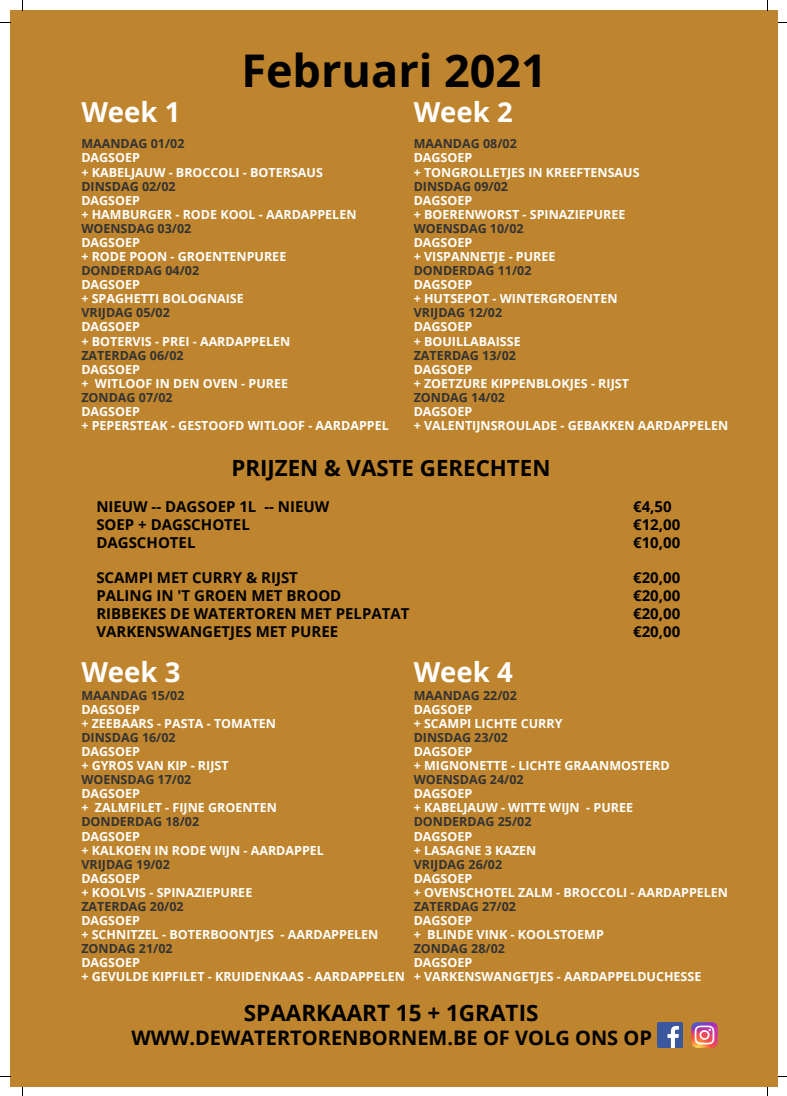
<style>
.page{position:relative;width:787px;height:1096px;background:#fff}
.page>*{position:absolute;margin:0;border:0;box-sizing:border-box;transform-origin:0 0}
.t1{font:700 45px "Open Sans";color:#000}
.t2{font:700 27.5px "Open Sans";color:#fff}
.t3{font:700 22.5px "Open Sans";color:#000}
.t4{font:700 22.25px "Open Sans";color:#000}
.t5{font:700 20px "Open Sans";color:#000}
.t6{font:700 15px/17.9px "Open Sans";color:#000}
.t7{font:700 12.5px "Open Sans";color:#fff}
.t8{font:700 12.5px "Open Sans";color:#333}
</style>
<div class="page">
<div style="left:10px;top:10px;width:768px;height:1076px;background:#bf852e"></div>
<img style="left:692px;top:1022px;width:25px;height:25px">
<img style="left:657px;top:1022px;width:25px;height:25px">
<p class="t1" style="left:241px;top:38px;width:307px">Februari 2021</p>
<p class="t2" style="left:81px;top:93px;width:101px">Week 1</p>
<p class="t8" style="left:81px;top:135px;width:105px">MAANDAG 01/02</p>
<p class="t7" style="left:81px;top:149px;width:60px">DAGSOEP</p>
<p class="t7" style="left:81px;top:163px;width:243px">+ KABELJAUW - BROCCOLI - BOTERSAUS</p>
<p class="t8" style="left:81px;top:177px;width:96px">DINSDAG 02/02</p>
<p class="t7" style="left:81px;top:191px;width:60px">DAGSOEP</p>
<p class="t7" style="left:81px;top:205px;width:277px">+ HAMBURGER - RODE KOOL - AARDAPPELEN</p>
<p class="t8" style="left:81px;top:219px;width:111px">WOENSDAG 03/02</p>
<p class="t7" style="left:81px;top:233px;width:60px">DAGSOEP</p>
<p class="t7" style="left:81px;top:248px;width:206px">+ RODE POON - GROENTENPUREE</p>
<p class="t8" style="left:81px;top:262px;width:119px">DONDERDAG 04/02</p>
<p class="t7" style="left:81px;top:276px;width:60px">DAGSOEP</p>
<p class="t7" style="left:81px;top:290px;width:164px">+ SPAGHETTI BOLOGNAISE</p>
<p class="t8" style="left:81px;top:304px;width:90px">VRIJDAG 05/02</p>
<p class="t7" style="left:81px;top:318px;width:60px">DAGSOEP</p>
<p class="t7" style="left:81px;top:332px;width:211px">+ BOTERVIS - PREI - AARDAPPELEN</p>
<p class="t8" style="left:81px;top:346px;width:104px">ZATERDAG 06/02</p>
<p class="t7" style="left:81px;top:360px;width:60px">DAGSOEP</p>
<p class="t7" style="left:81px;top:374px;width:208px">+ WITLOOF IN DEN OVEN - PUREE</p>
<p class="t8" style="left:81px;top:388px;width:93px">ZONDAG 07/02</p>
<p class="t7" style="left:81px;top:402px;width:60px">DAGSOEP</p>
<p class="t7" style="left:81px;top:416px;width:309px">+ PEPERSTEAK - GESTOOFD WITLOOF - AARDAPPEL</p>
<p class="t2" style="left:414px;top:93px;width:101px">Week 2</p>
<p class="t8" style="left:414px;top:135px;width:105px">MAANDAG 08/02</p>
<p class="t7" style="left:414px;top:149px;width:60px">DAGSOEP</p>
<p class="t7" style="left:414px;top:163px;width:227px">+ TONGROLLETJES IN KREEFTENSAUS</p>
<p class="t8" style="left:414px;top:177px;width:96px">DINSDAG 09/02</p>
<p class="t7" style="left:414px;top:191px;width:60px">DAGSOEP</p>
<p class="t7" style="left:414px;top:205px;width:213px">+ BOERENWORST - SPINAZIEPUREE</p>
<p class="t8" style="left:414px;top:219px;width:111px">WOENSDAG 10/02</p>
<p class="t7" style="left:414px;top:233px;width:60px">DAGSOEP</p>
<p class="t7" style="left:414px;top:248px;width:143px">+ VISPANNETJE - PUREE</p>
<p class="t8" style="left:414px;top:262px;width:119px">DONDERDAG 11/02</p>
<p class="t7" style="left:414px;top:276px;width:60px">DAGSOEP</p>
<p class="t7" style="left:414px;top:290px;width:205px">+ HUTSEPOT - WINTERGROENTEN</p>
<p class="t8" style="left:414px;top:304px;width:90px">VRIJDAG 12/02</p>
<p class="t7" style="left:414px;top:318px;width:60px">DAGSOEP</p>
<p class="t7" style="left:414px;top:332px;width:109px">+ BOUILLABAISSE</p>
<p class="t8" style="left:414px;top:346px;width:104px">ZATERDAG 13/02</p>
<p class="t7" style="left:414px;top:360px;width:60px">DAGSOEP</p>
<p class="t7" style="left:414px;top:374px;width:217px">+ ZOETZURE KIPPENBLOKJES - RIJST</p>
<p class="t8" style="left:414px;top:388px;width:93px">ZONDAG 14/02</p>
<p class="t7" style="left:414px;top:402px;width:60px">DAGSOEP</p>
<p class="t7" style="left:414px;top:416px;width:316px">+ VALENTIJNSROULADE - GEBAKKEN AARDAPPELEN</p>
<p class="t4" style="left:231px;top:452px;width:321px">PRIJZEN &amp; VASTE GERECHTEN</p>
<p class="t6" style="left:96px;top:497px;width:234px">NIEUW -- DAGSOEP 1L -- NIEUW</p>
<p class="t6" style="left:96px;top:515px;width:155px">SOEP + DAGSCHOTEL</p>
<p class="t6" style="left:96px;top:533px;width:101px">DAGSCHOTEL</p>
<p class="t6" style="left:96px;top:568px;width:203px">SCAMPI MET CURRY &amp; RIJST</p>
<p class="t6" style="left:96px;top:586px;width:247px">PALING IN 'T GROEN MET BROOD</p>
<p class="t6" style="left:96px;top:604px;width:315px">RIBBEKES DE WATERTOREN MET PELPATAT</p>
<p class="t6" style="left:96px;top:622px;width:243px">VARKENSWANGETJES MET PUREE</p>
<p class="t2" style="left:81px;top:652px;width:101px">Week 3</p>
<p class="t2" style="left:414px;top:652px;width:101px">Week 4</p>
<p class="t6" style="left:633px;top:497px;width:40px">€4,50</p>
<p class="t6" style="left:633px;top:515px;width:49px">€12,00</p>
<p class="t6" style="left:633px;top:533px;width:49px">€10,00</p>
<p class="t6" style="left:633px;top:568px;width:49px">€20,00 €20,00</p>
<p class="t6" style="left:633px;top:604px;width:49px">€20,00</p>
<p class="t6" style="left:633px;top:622px;width:49px">€20,00</p>
<p class="t8" style="left:81px;top:686px;width:105px">MAANDAG 15/02</p>
<p class="t7" style="left:81px;top:700px;width:60px">DAGSOEP</p>
<p class="t7" style="left:81px;top:714px;width:196px">+ ZEEBAARS - PASTA - TOMATEN</p>
<p class="t8" style="left:81px;top:728px;width:96px">DINSDAG 16/02</p>
<p class="t7" style="left:81px;top:742px;width:60px">DAGSOEP</p>
<p class="t7" style="left:81px;top:756px;width:149px">+ GYROS VAN KIP - RIJST</p>
<p class="t8" style="left:81px;top:770px;width:111px">WOENSDAG 17/02</p>
<p class="t7" style="left:81px;top:784px;width:60px">DAGSOEP</p>
<p class="t7" style="left:81px;top:798px;width:197px">+ ZALMFILET - FIJNE GROENTEN</p>
<p class="t8" style="left:81px;top:813px;width:119px">DONDERDAG 18/02</p>
<p class="t7" style="left:81px;top:827px;width:60px">DAGSOEP</p>
<p class="t7" style="left:81px;top:841px;width:244px">+ KALKOEN IN RODE WIJN - AARDAPPEL</p>
<p class="t8" style="left:81px;top:855px;width:90px">VRIJDAG 19/02</p>
<p class="t7" style="left:81px;top:869px;width:60px">DAGSOEP</p>
<p class="t7" style="left:81px;top:883px;width:172px">+ KOOLVIS - SPINAZIEPUREE</p>
<p class="t8" style="left:81px;top:897px;width:104px">ZATERDAG 20/02</p>
<p class="t7" style="left:81px;top:911px;width:60px">DAGSOEP</p>
<p class="t7" style="left:81px;top:925px;width:298px">+ SCHNITZEL - BOTERBOONTJES - AARDAPPELEN</p>
<p class="t8" style="left:81px;top:939px;width:93px">ZONDAG 21/02</p>
<p class="t7" style="left:81px;top:953px;width:60px">DAGSOEP</p>
<p class="t7" style="left:81px;top:967px;width:325px">+ GEVULDE KIPFILET - KRUIDENKAAS - AARDAPPELEN</p>
<p class="t8" style="left:414px;top:686px;width:105px">MAANDAG 22/02</p>
<p class="t7" style="left:414px;top:700px;width:60px">DAGSOEP</p>
<p class="t7" style="left:414px;top:714px;width:150px">+ SCAMPI LICHTE CURRY</p>
<p class="t8" style="left:414px;top:728px;width:96px">DINSDAG 23/02</p>
<p class="t7" style="left:414px;top:742px;width:60px">DAGSOEP</p>
<p class="t7" style="left:414px;top:756px;width:258px">+ MIGNONETTE - LICHTE GRAANMOSTERD</p>
<p class="t8" style="left:414px;top:770px;width:111px">WOENSDAG 24/02</p>
<p class="t7" style="left:414px;top:784px;width:60px">DAGSOEP</p>
<p class="t7" style="left:414px;top:798px;width:221px">+ KABELJAUW - WITTE WIJN - PUREE</p>
<p class="t8" style="left:414px;top:813px;width:119px">DONDERDAG 25/02</p>
<p class="t7" style="left:414px;top:827px;width:60px">DAGSOEP</p>
<p class="t7" style="left:414px;top:841px;width:124px">+ LASAGNE 3 KAZEN</p>
<p class="t8" style="left:414px;top:855px;width:90px">VRIJDAG 26/02</p>
<p class="t7" style="left:414px;top:869px;width:60px">DAGSOEP</p>
<p class="t7" style="left:414px;top:883px;width:316px">+ OVENSCHOTEL ZALM - BROCCOLI - AARDAPPELEN</p>
<p class="t8" style="left:414px;top:897px;width:104px">ZATERDAG 27/02</p>
<p class="t7" style="left:414px;top:911px;width:60px">DAGSOEP</p>
<p class="t7" style="left:414px;top:925px;width:192px">+ BLINDE VINK - KOOLSTOEMP</p>
<p class="t8" style="left:414px;top:939px;width:93px">ZONDAG 28/02</p>
<p class="t7" style="left:414px;top:953px;width:60px">DAGSOEP</p>
<p class="t7" style="left:414px;top:967px;width:289px">+ VARKENSWANGETJES - AARDAPPELDUCHESSE</p>
<p class="t3" style="left:244px;top:996px;width:296px">SPAARKAART 15 + 1GRATIS</p>
<p class="t5" style="left:131px;top:1023px;width:522px">WWW.DEWATERTORENBORNEM.BE OF VOLG ONS OP</p>
</div>
